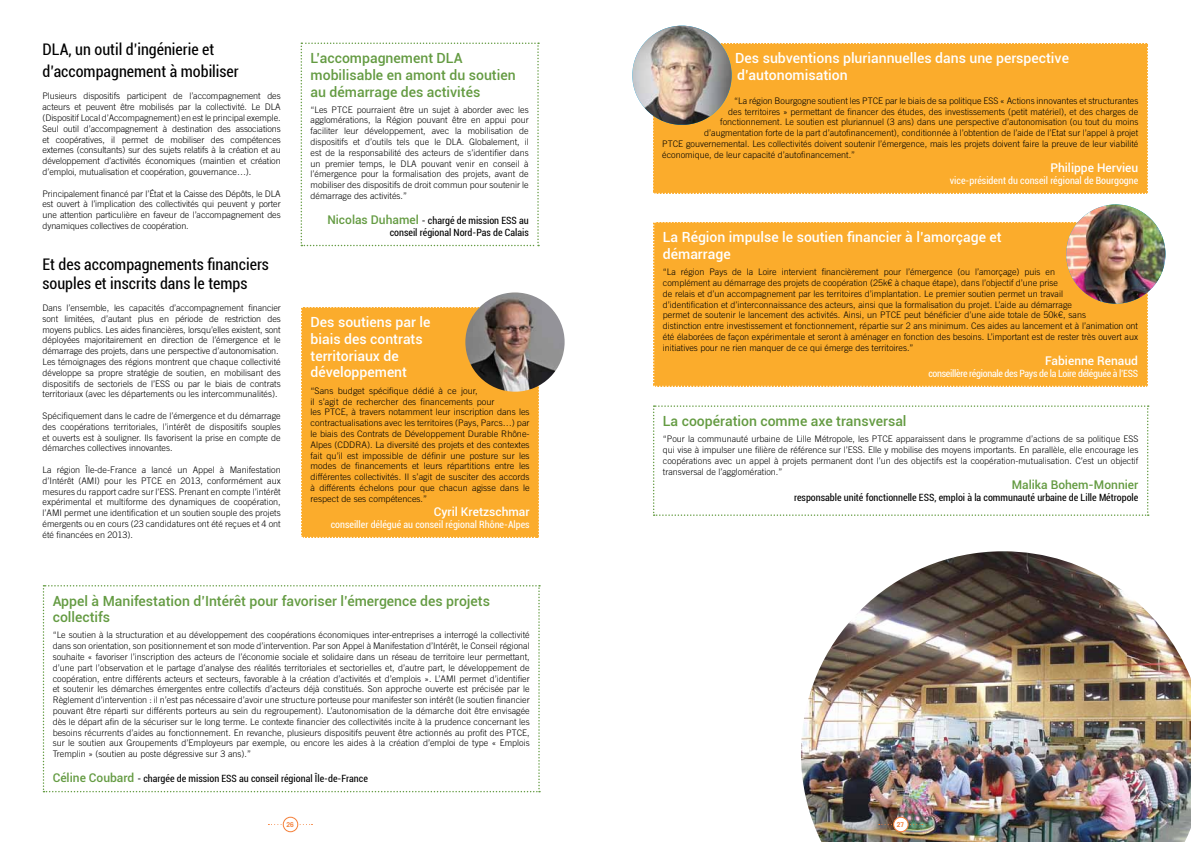
<style>
.page{position:relative;width:1191px;height:842px;background:#fff}
.page>*{position:absolute;margin:0;border:0;box-sizing:border-box;transform-origin:0 0}
.t1{font:condensed 16px/22px "Roboto";color:#000}
.t2{font:500 14px/16.8px "Roboto";color:#fff}
.t3{font:500 14px/16.8px "Roboto";color:#649b42}
.t4{font:500 12px "Roboto";color:#fff}
.t5{font:500 12px "Roboto";color:#649b42}
.t6{font:condensed 10px/12px "Roboto";color:#000;text-align:right}
.t7{font:condensed 10px "Roboto";color:#fff}
.t8{font:condensed 10px "Roboto";letter-spacing:-.03em;color:#fff}
.t9{font:300 9px/10.8px "Trade Gothic LT Std";color:#000;text-align:justify}
.t10{font:700 6.7px "Trade Gothic LT Std";color:#f57f38}
.s1{font-weight:500;font-stretch:normal;font-size:12px;color:#649b42}
</style>
<div class="page">
<svg style="left:268px;top:824px;width:44px;height:1px"></svg>
<div style="left:283px;top:817px;width:15px;height:15px;background:#fff;border-radius:50%"></div>
<div style="left:283px;top:817px;width:15px;height:15px;border:1px solid #f57f38;border-radius:50%"></div>
<svg style="left:300px;top:43px;width:239px;height:203px"></svg>
<div style="left:301px;top:307px;width:239px;height:231px;background:#fbac2c"></div>
<img style="left:465px;top:292px;width:99px;height:100px;border-radius:50px">
<svg style="left:43px;top:585px;width:497px;height:207px"></svg>
<svg style="left:653px;top:405px;width:495px;height:111px"></svg>
<div style="left:653px;top:43px;width:495px;height:151px;background:#fbac2c"></div>
<img style="left:632px;top:26px;width:99px;height:99px;border-radius:49px">
<div style="left:653px;top:222px;width:495px;height:165px;background:#fbac2c"></div>
<img style="left:1066px;top:204px;width:99px;height:100px;border-radius:50px">
<img style="left:801px;top:551px;width:390px;height:291px">
<svg style="left:878px;top:824px;width:45px;height:1px"></svg>
<div style="left:893px;top:817px;width:15px;height:15px;background:#fff;border-radius:50%"></div>
<div style="left:893px;top:817px;width:15px;height:15px;border:1px solid #f57f38;border-radius:50%"></div>
<h1 class="t1" style="left:43px;top:37px;width:198px">DLA, un outil d’ingénierie et d’accompagnement à mobiliser</h1>
<p class="t9" style="left:43px;top:91px;width:240px">Plusieurs dispositifs participent de l’accompagnement des acteurs et peuvent être mobilisés par la collectivité. Le DLA (Dispositif Local d’Accompagnement) en est le principal exemple.<br>Seul outil d’accompagnement à destination des associations et coopératives, il permet de mobiliser des compétences externes (consultants) sur des sujets relatifs à la création et au développement d’activités économiques (maintien et création d’emploi, mutualisation et coopération, gouvernance…).</p>
<p class="t9" style="left:43px;top:188px;width:240px">Principalement financé par l’État et la Caisse des Dépôts, le DLA est ouvert à l’implication des collectivités qui peuvent y porter une attention particulière en faveur de l’accompagnement des dynamiques collectives de coopération.</p>
<h1 class="t1" style="left:43px;top:254px;width:228px;line-height:19.2px">Et des accompagnements financiers souples et inscrits dans le temps</h1>
<p class="t9" style="left:43px;top:302px;width:240px;text-align:left">Dans l’ensemble, les capacités d’accompagnement financier sont limitées, d’autant plus en période de restriction des moyens publics. Les aides financières, lorsqu’elles existent, sont déployées majoritairement en direction de l’émergence et le démarrage des projets, dans une perspective d’autonomisation.<br>Les témoignages des régions montrent que chaque collectivité développe sa propre stratégie de soutien, en mobilisant des dispositifs de sectoriels de l’ESS ou par le biais de contrats territoriaux (avec les départements ou les intercommunalités).</p>
<p class="t9" style="left:43px;top:410px;width:240px">Spécifiquement dans le cadre de l’émergence et du démarrage des coopérations territoriales, l’intérêt de dispositifs souples et ouverts est à souligner. Ils favorisent la prise en compte de démarches collectives innovantes.</p>
<p class="t9" style="left:43px;top:464px;width:240px">La région Île-de-France a lancé un Appel à Manifestation d’Intérêt (AMI) pour les PTCE en 2013, conformément aux mesures du rapport cadre sur l’ESS. Prenant en compte l’intérêt expérimental et multiforme des dynamiques de coopération, l’AMI permet une identification et un soutien souple des projets émergents ou en cours (23 candidatures ont été reçues et 4 ont été financées en 2013).</p>
<h2 class="t3" style="left:310px;top:49px;width:206px">L’accompagnement DLA mobilisable en amont du soutien au démarrage des activités</h2>
<p class="t9" style="left:310px;top:104px;width:220px">“Les PTCE pourraient être un sujet à aborder avec les agglomérations, la Région pouvant être en appui pour faciliter leur développement, avec la mobilisation de dispositifs et d’outils tels que le DLA. Globalement, il est de la responsabilité des acteurs de s’identifier dans un premier temps, le DLA pouvant venir en conseil à l’émergence pour la formalisation des projets, avant de mobiliser des dispositifs de droit commun pour soutenir le démarrage des activités.”</p>
<p class="t6" style="left:327px;top:214px;width:203px"><span class="s1">Nicolas Duhamel</span> - chargé de mission ESS au conseil régional Nord-Pas de Calais</p>
<h2 class="t2" style="left:310px;top:313px;width:121px">Des soutiens par le biais des contrats territoriaux de développement</h2>
<p class="t9" style="left:310px;top:385px;width:221px;text-align:left">“Sans budget spécifique dédié à ce jour,<br>il s’agit de rechercher des financements pour<br>les PTCE, à travers notamment leur inscription dans les contractualisations avec les territoires (Pays, Parcs…) par le biais des Contrats de Développement Durable Rhône-Alpes (CDDRA). La diversité des projets et des contextes fait qu’il est impossible de définir une posture sur les modes de financements et leurs répartitions entre les différentes collectivités. Il s’agit de susciter des accords à différents échelons pour que chacun agisse dans le respect de ses compétences.”</p>
<h3 class="t4" style="left:434px;top:503px;width:97px">Cyril Kretzschmar</h3>
<p class="t7" style="left:331px;top:518px;width:200px">conseiller délégué au conseil régional Rhône-Alpes</p>
<h2 class="t3" style="left:53px;top:592px;width:439px">Appel à Manifestation d’Intérêt pour favoriser l’émergence des projets collectifs</h2>
<p class="t9" style="left:53px;top:630px;width:478px">“Le soutien à la structuration et au développement des coopérations économiques inter-entreprises a interrogé la collectivité dans son orientation, son positionnement et son mode d’intervention. Par son Appel à Manifestation d’Intérêt, le Conseil régional souhaite « favoriser l’inscription des acteurs de l’économie sociale et solidaire dans un réseau de territoire leur permettant, d’une part l’observation et le partage d’analyse des réalités territoriales et sectorielles et, d’autre part, le développement de coopération, entre différents acteurs et secteurs, favorable à la création d’activités et d’emplois ». L’AMI permet d’identifier et soutenir les démarches émergentes entre collectifs d’acteurs déjà constitués. Son approche ouverte est précisée par le Règlement d’intervention : il n’est pas nécessaire d’avoir une structure porteuse pour manifester son intérêt (le soutien financier pouvant être réparti sur différents porteurs au sein du regroupement). L’autonomisation de la démarche doit être envisagée dès le départ afin de la sécuriser sur le long terme. Le contexte financier des collectivités incite à la prudence concernant les besoins récurrents d’aides au fonctionnement. En revanche, plusieurs dispositifs peuvent être actionnés au profit des PTCE, sur le soutien aux Groupements d’Employeurs par exemple, ou encore les aides à la création d’emploi de type « Emplois Tremplin » (soutien au poste dégressive sur 3 ans).”</p>
<p class="t6" style="left:53px;top:772px;width:317px"><span class="s1">Céline Coubard</span> - chargée de mission ESS au conseil régional Île-de-France</p>
<p class="t10" style="left:286px;top:820px;width:9px">26</p>
<h2 class="t2" style="left:735px;top:49px;width:335px">Des subventions pluriannuelles dans une perspective d’autonomisation</h2>
<p class="t9" style="left:734px;top:95px;width:406px">“La région Bourgogne soutient les PTCE par le biais de sa politique ESS « Actions innovantes et structurantes</p>
<p class="t9" style="left:728px;top:106px;width:412px">des territoires » permettant de financer des études, des investissements (petit matériel), et des charges de</p>
<p class="t9" style="left:720px;top:117px;width:419px">fonctionnement. Le soutien est pluriannuel (3 ans) dans une perspective d’autonomisation (ou tout du moins</p>
<p class="t9" style="left:704px;top:128px;width:435px">d’augmentation forte de la part d’autofinancement), conditionnée à l’obtention de l’aide de l’Etat sur l’appel à projet</p>
<p class="t9" style="left:662px;top:138px;width:478px">PTCE gouvernemental. Les collectivités doivent soutenir l’émergence, mais les projets doivent faire la preuve de leur viabilité</p>
<p class="t9" style="left:662px;top:149px;width:195px">économique, de leur capacité d’autofinancement.”</p>
<h3 class="t4" style="left:1050px;top:160px;width:89px">Philippe Hervieu</h3>
<p class="t7" style="left:950px;top:174px;width:190px">vice-président du conseil régional de Bourgogne</p>
<h2 class="t2" style="left:663px;top:228px;width:340px">La Région impulse le soutien financier à l’amorçage et démarrage</h2>
<p class="t9" style="left:663px;top:266px;width:477px;text-align:left">“La région Pays de la Loire intervient financièrement pour l’émergence (ou l’amorçage) puis en<br>complément au démarrage des projets de coopération (25k€ à chaque étape), dans l’objectif d’une prise<br>de relais et d’un accompagnement par les territoires d’implantation. Le premier soutien permet un travail<br>d’identification et d’interconnaissance des acteurs, ainsi que la formalisation du projet. L’aide au démarrage<br>permet de soutenir le lancement des activités. Ainsi, un PTCE peut bénéficier d’une aide totale de 50k€, sans<br>distinction entre investissement et fonctionnement, répartie sur 2 ans minimum. Ces aides au lancement et à l’animation ont été élaborées de façon expérimentale et seront à aménager en fonction des besoins. L’important est de rester très ouvert aux initiatives pour ne rien manquer de ce qui émerge des territoires.”</p>
<h3 class="t4" style="left:1045px;top:352px;width:94px">Fabienne Renaud</h3>
<p class="t8" style="left:928px;top:367px;width:211px">conseillère régionale des Pays de la Loire déléguée à l’ESS</p>
<h2 class="t3" style="left:663px;top:412px;width:245px">La coopération comme axe transversal</h2>
<p class="t9" style="left:663px;top:434px;width:477px">“Pour la communauté urbaine de Lille Métropole, les PTCE apparaissent dans le programme d’actions de sa politique ESS qui vise à impulser une filière de référence sur l’ESS. Elle y mobilise des moyens importants. En parallèle, elle encourage les coopérations avec un appel à projets permanent dont l’un des objectifs est la coopération-mutualisation. C’est un objectif transversal de l’agglomération.”</p>
<h3 class="t5" style="left:1011px;top:476px;width:128px">Malika Bohem-Monnier</h3>
<p class="t6" style="left:794px;top:491px;width:346px">responsable unité fonctionnelle ESS, emploi à la communauté urbaine de Lille Métropole</p>
<p class="t10" style="left:896px;top:820px;width:9px">27</p>
</div>
